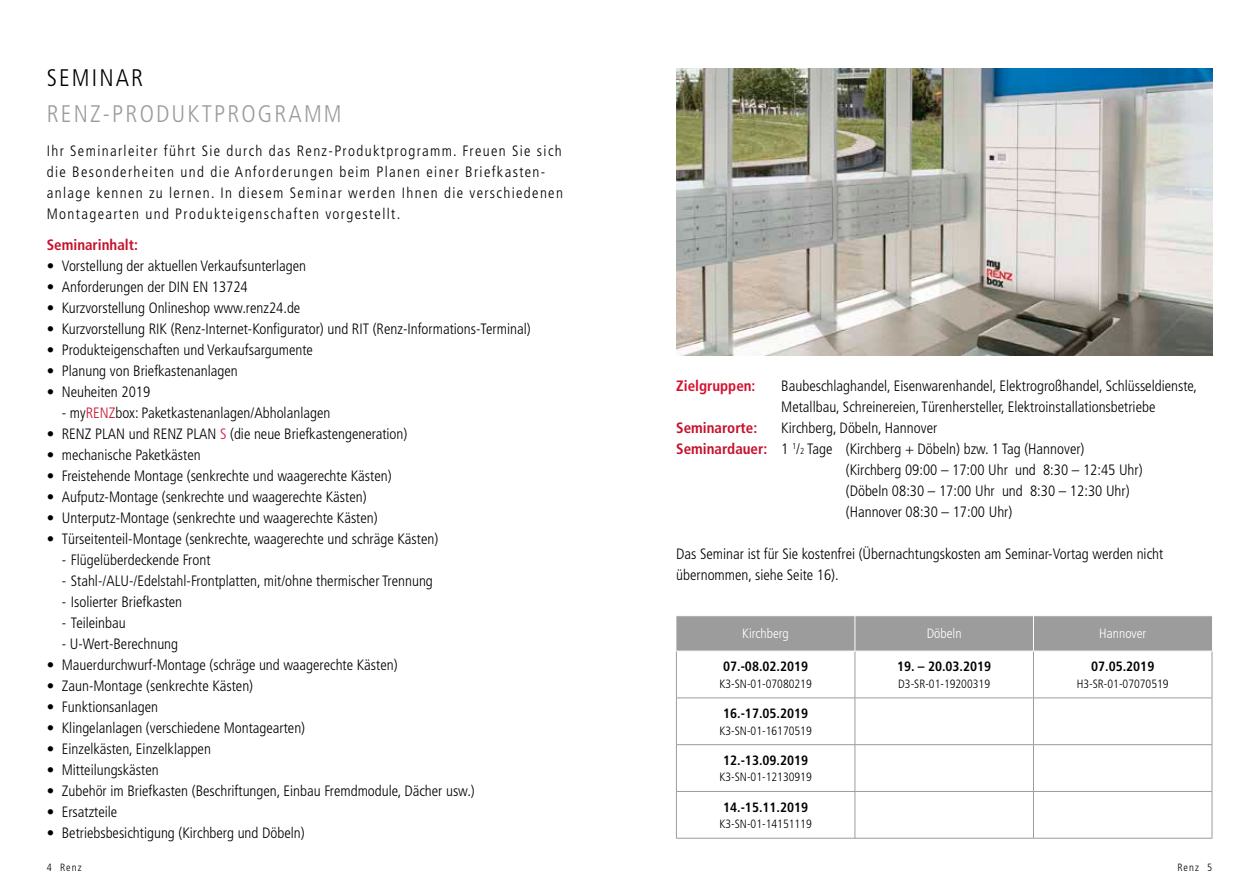
<style>
.page{position:relative;width:1259px;height:893px;background:#fff}
.page>*{position:absolute;margin:0;border:0;box-sizing:border-box;transform-origin:0 0}
.t1{font:300 condensed 24px "Frutiger LT";letter-spacing:.09em;color:#9c9c9c}
.t2{font:300 condensed 24px "Frutiger LT";letter-spacing:.09em;color:#000}
.t3{font:300 condensed 15px/21px "Frutiger LT";color:#000}
.t4{font:300 condensed 15px/21px "Frutiger LT";letter-spacing:.09em;color:#000}
.t5{font:700 condensed 15px "Frutiger LT";color:#c5112b}
.t6{font:700 condensed 15px "Frutiger LT";color:#d5102f}
.t7{font:700 condensed 13.5px "Frutiger LT";color:#000}
.t8{font:300 condensed 13.5px "Frutiger LT";color:#fff}
.t9{font:300 condensed 12px "Frutiger LT";color:#000}
.t10{font:300 condensed 10.5px "Frutiger LT";letter-spacing:.1em;color:#000}
.s1{color:#c5112b}
.s2{color:#d5102f}
.s3{font-weight:700;color:#c5112b}
.s4{font-size:8.7px}
</style>
<div class="page">
<div style="left:676px;top:616px;width:536px;height:35px;background:#9c9c9c"></div>
<hr style="left:676px;top:698px;width:179px;height:1px;background:#9c9c9c">
<hr style="left:855px;top:698px;width:178px;height:1px;background:#9c9c9c">
<hr style="left:1033px;top:698px;width:179px;height:1px;background:#9c9c9c">
<hr style="left:676px;top:744px;width:179px;height:1px;background:#9c9c9c">
<hr style="left:855px;top:744px;width:178px;height:1px;background:#9c9c9c">
<hr style="left:1033px;top:744px;width:179px;height:1px;background:#9c9c9c">
<hr style="left:676px;top:791px;width:179px;height:1px;background:#9c9c9c">
<hr style="left:855px;top:791px;width:178px;height:1px;background:#9c9c9c">
<hr style="left:1033px;top:791px;width:179px;height:1px;background:#9c9c9c">
<hr style="left:676px;top:838px;width:179px;height:1px;background:#9c9c9c">
<hr style="left:855px;top:838px;width:178px;height:1px;background:#9c9c9c">
<hr style="left:1033px;top:838px;width:179px;height:1px;background:#9c9c9c">
<hr style="left:676px;top:651px;width:1px;height:47px;background:#9c9c9c">
<hr style="left:676px;top:698px;width:1px;height:46px;background:#9c9c9c">
<hr style="left:676px;top:745px;width:1px;height:46px;background:#9c9c9c">
<hr style="left:676px;top:792px;width:1px;height:46px;background:#9c9c9c">
<hr style="left:1211px;top:651px;width:1px;height:47px;background:#9c9c9c">
<hr style="left:1211px;top:698px;width:1px;height:46px;background:#9c9c9c">
<hr style="left:1211px;top:745px;width:1px;height:46px;background:#9c9c9c">
<hr style="left:1211px;top:792px;width:1px;height:46px;background:#9c9c9c">
<hr style="left:854px;top:651px;width:1px;height:47px;background:#9c9c9c">
<hr style="left:1033px;top:651px;width:1px;height:47px;background:#9c9c9c">
<hr style="left:854px;top:698px;width:1px;height:46px;background:#9c9c9c">
<hr style="left:1033px;top:698px;width:1px;height:46px;background:#9c9c9c">
<hr style="left:854px;top:745px;width:1px;height:46px;background:#9c9c9c">
<hr style="left:1033px;top:745px;width:1px;height:46px;background:#9c9c9c">
<hr style="left:854px;top:792px;width:1px;height:46px;background:#9c9c9c">
<hr style="left:1033px;top:792px;width:1px;height:46px;background:#9c9c9c">
<hr style="left:854px;top:616px;width:1px;height:35px;background:#fff">
<hr style="left:1033px;top:616px;width:1px;height:35px;background:#fff">
<hr style="left:676px;top:651px;width:179px;height:1px;background:#fff">
<hr style="left:1033px;top:651px;width:179px;height:1px;background:#fff">
<img style="left:676px;top:68px;width:536px;height:287px">
<h1 class="t2" style="left:47px;top:64px;width:98px">SEMINAR</h1>
<h1 class="t1" style="left:47px;top:100px;width:296px">RENZ-PRODUKTPROGRAMM</h1>
<p class="t4" style="left:47px;top:140px;width:518px">Ihr Seminarleiter führt Sie durch das Renz-Produktprogramm. Freuen Sie sich die Besonderheiten und die Anforderungen beim Planen einer Briefkasten&shy;anlage kennen zu lernen. In diesem Seminar werden Ihnen die verschiedenen Montagearten und Produkteigenschaften vorgestellt.</p>
<p class="t5" style="left:47px;top:236px;width:93px">Seminarinhalt:</p>
<p class="t3" style="left:47px;top:255px;width:261px">• Vorstellung der aktuellen Verkaufsunterlagen</p>
<p class="t3" style="left:47px;top:276px;width:202px">• Anforderungen der DIN EN 13724</p>
<p class="t3" style="left:47px;top:297px;width:255px">• Kurzvorstellung Onlineshop www.renz24.de</p>
<p class="t3" style="left:47px;top:318px;width:485px">• Kurzvorstellung RIK (Renz-Internet-Konfigurator) und RIT (Renz-Informations-Terminal)</p>
<p class="t3" style="left:47px;top:339px;width:268px">• Produkteigenschaften und Verkaufsargumente</p>
<p class="t3" style="left:47px;top:360px;width:192px">• Planung von Briefkastenanlagen</p>
<p class="t3" style="left:47px;top:381px;width:105px">• Neuheiten 2019</p>
<p class="t3" style="left:62px;top:402px;width:270px">- my<span class="s1">RENZ</span>box: Paketkastenanlagen/Abholanlagen</p>
<p class="t3" style="left:47px;top:423px;width:362px">• RENZ PLAN und RENZ PLAN <span class="s2">S</span> (die neue Briefkastengeneration)</p>
<p class="t3" style="left:47px;top:444px;width:155px">• mechanische Paketkästen</p>
<p class="t3" style="left:47px;top:465px;width:346px">• Freistehende Montage (senkrechte und waagerechte Kästen)</p>
<p class="t3" style="left:47px;top:486px;width:321px">• Aufputz-Montage (senkrechte und waagerechte Kästen)</p>
<p class="t3" style="left:47px;top:507px;width:332px">• Unterputz-Montage (senkrechte und waagerechte Kästen)</p>
<p class="t3" style="left:47px;top:528px;width:393px">• Türseitenteil-Montage (senkrechte, waagerechte und schräge Kästen)</p>
<p class="t3" style="left:62px;top:549px;width:150px">- Flügelüberdeckende Front</p>
<p class="t3" style="left:62px;top:570px;width:372px">- Stahl-/ALU-/Edelstahl-Frontplatten, mit/ohne thermischer Trennung</p>
<p class="t3" style="left:62px;top:591px;width:122px">- Isolierter Briefkasten</p>
<p class="t3" style="left:62px;top:612px;width:66px">- Teileinbau</p>
<p class="t3" style="left:62px;top:633px;width:118px">- U-Wert-Berechnung</p>
<p class="t3" style="left:47px;top:654px;width:352px">• Mauerdurchwurf-Montage (schräge und waagerechte Kästen)</p>
<p class="t3" style="left:47px;top:675px;width:208px">• Zaun-Montage (senkrechte Kästen)</p>
<p class="t3" style="left:47px;top:696px;width:113px">• Funktionsanlagen</p>
<p class="t3" style="left:47px;top:717px;width:260px">• Klingelanlagen (verschiedene Montagearten)</p>
<p class="t3" style="left:47px;top:738px;width:166px">• Einzelkästen, Einzelklappen</p>
<p class="t3" style="left:47px;top:759px;width:113px">• Mitteilungskästen</p>
<p class="t3" style="left:47px;top:780px;width:429px">• Zubehör im Briefkasten (Beschriftungen, Einbau Fremdmodule, Dächer usw.)</p>
<p class="t3" style="left:47px;top:801px;width:72px">• Ersatzteile</p>
<p class="t3" style="left:47px;top:822px;width:259px">• Betriebsbesichtigung (Kirchberg und Döbeln)</p>
<p class="t6" style="left:676px;top:377px;width:81px">Zielgruppen:</p>
<p class="t3" style="left:781px;top:375px;width:417px">Baubeschlaghandel, Eisenwarenhandel, Elektrogroßhandel, Schlüsseldienste,<br>Metallbau, Schreinereien, Türenhersteller, Elektroinstallationsbetriebe</p>
<p class="t5" style="left:676px;top:419px;width:82px">Seminarorte:</p>
<p class="t3" style="left:781px;top:417px;width:157px">Kirchberg, Döbeln, Hannover</p>
<p class="t3" style="left:676px;top:438px;width:410px"><span class="s3">Seminardauer:</span> 1 <sup>1</sup>/<span class="s4">2</span> Tage (Kirchberg + Döbeln) bzw. 1 Tag (Hannover)</p>
<p class="t3" style="left:846px;top:459px;width:298px">(Kirchberg 09:00 – 17:00 Uhr und 8:30 – 12:45 Uhr)</p>
<p class="t3" style="left:846px;top:480px;width:285px">(Döbeln 08:30 – 17:00 Uhr und 8:30 – 12:30 Uhr)</p>
<p class="t3" style="left:846px;top:501px;width:168px">(Hannover 08:30 – 17:00 Uhr)</p>
<p class="t3" style="left:676px;top:543px;width:488px">Das Seminar ist für Sie kostenfrei (Übernachtungskosten am Seminar-Vortag werden nicht übernommen, siehe Seite 16).</p>
<p class="t8" style="left:742px;top:626px;width:48px">Kirchberg</p>
<p class="t8" style="left:927px;top:626px;width:36px">Döbeln</p>
<p class="t8" style="left:1099px;top:626px;width:49px">Hannover</p>
<p class="t7" style="left:723px;top:659px;width:86px">07.-08.02.2019</p>
<p class="t9" style="left:719px;top:677px;width:94px">K3-SN-01-07080219</p>
<p class="t7" style="left:897px;top:659px;width:95px">19. – 20.03.2019</p>
<p class="t9" style="left:898px;top:677px;width:93px">D3-SR-01-19200319</p>
<p class="t7" style="left:1091px;top:659px;width:65px">07.05.2019</p>
<p class="t9" style="left:1076px;top:677px;width:93px">H3-SR-01-07070519</p>
<p class="t7" style="left:723px;top:705px;width:86px">16.-17.05.2019</p>
<p class="t9" style="left:719px;top:724px;width:94px">K3-SN-01-16170519</p>
<p class="t7" style="left:723px;top:752px;width:86px">12.-13.09.2019</p>
<p class="t9" style="left:719px;top:770px;width:94px">K3-SN-01-12130919</p>
<p class="t7" style="left:723px;top:799px;width:86px">14.-15.11.2019</p>
<p class="t9" style="left:719px;top:817px;width:94px">K3-SN-01-14151119</p>
<p class="t10" style="left:47px;top:862px;width:36px">4 Renz</p>
<p class="t10" style="left:1177px;top:862px;width:36px">Renz 5</p>
</div>
